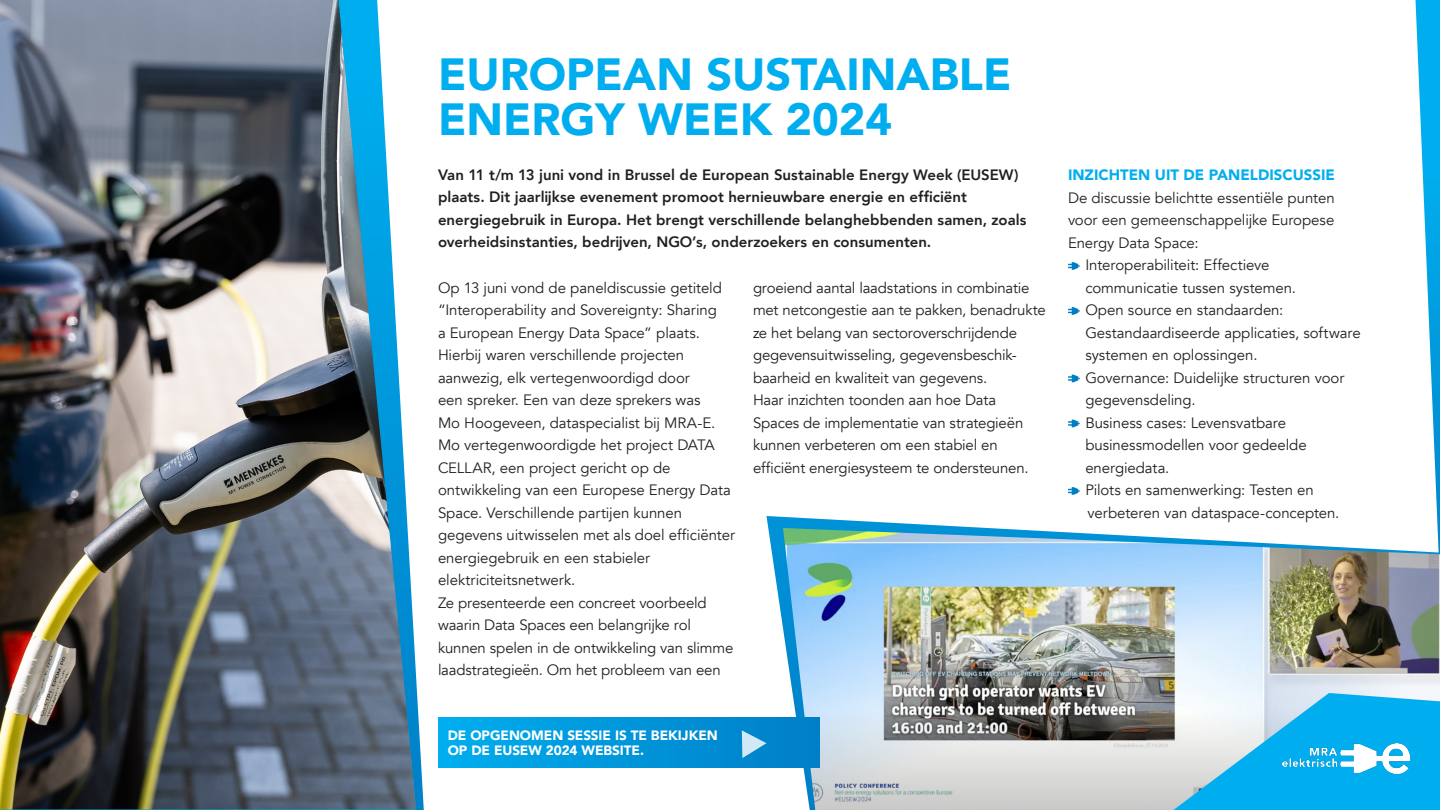
<style>
.page{position:relative;width:1440px;height:810px;background:#fff}
.page>*{position:absolute;margin:0;border:0;box-sizing:border-box;transform-origin:0 0}
.ArtikelKop{font:900 45px/45px "Avenir";color:#00aeef}
.Meerweten_Naam{font:15px/22.5px "Avenir";letter-spacing:-.01em;color:#231f20}
.Inleiding{font:800 15px/22.5px "Avenir";color:#231f20}
.Meerweten_Kopje{font:900 15px "Avenir";color:#00aeef}
.t1{font:900 13.5px/14.2px "Avenir";letter-spacing:-.005em;color:#fff}
</style>
<div class="page">
<svg style="left:766px;top:516px;width:221px;height:252px"></svg>
<svg style="left:1068px;top:262px;width:12px;height:8px"></svg>
<svg style="left:1068px;top:307px;width:12px;height:8px"></svg>
<svg style="left:1068px;top:375px;width:12px;height:7px"></svg>
<svg style="left:1068px;top:420px;width:12px;height:7px"></svg>
<svg style="left:1068px;top:487px;width:12px;height:8px"></svg>
<svg style="left:1416px;top:0;width:24px;height:528px"></svg>
<img style="left:783px;top:528px;width:657px;height:282px">
<div style="left:439px;top:718px;width:381px;height:49px;background:linear-gradient(to right,#00aeee,#007ec5)"></div>
<svg style="left:742px;top:730px;width:24px;height:28px"></svg>
<img style="left:0;top:0;width:416px;height:809px">
<svg style="left:1173px;top:693px;width:267px;height:117px;background:#50c2ed"></svg>
<img style="left:1282px;top:744px;width:128px;height:29px">
<p class="ArtikelKop" style="left:438px;top:51px;width:575px">EUROPEAN SUSTAINABLE<br>ENERGY WEEK 2024</p>
<p class="Inleiding" style="left:438px;top:163px;width:590px">Van 11 t/m 13 juni vond in Brussel de European Sustainable Energy Week (EUSEW) plaats. Dit jaarlijkse evenement promoot hernieuwbare energie en efficiënt energiegebruik in Europa. Het brengt verschillende belanghebbenden samen, zoals overheidsinstanties, bedrijven, NGO’s, onderzoekers en consumenten.</p>
<p class="Meerweten_Naam" style="left:438px;top:276px;width:285px">Op 13 juni vond de paneldiscussie getiteld “Interoperability and Sovereignty: Sharing a European Energy Data Space” plaats.<br>Hierbij waren verschillende projecten aanwezig, elk vertegenwoordigd door<br>een spreker. Een van deze sprekers was Mo Hoogeveen, dataspecialist bij MRA-E.</p>
<p class="Meerweten_Naam" style="left:438px;top:434px;width:298px">Mo vertegenwoordigde het project DATA CELLAR, een project gericht op de ontwikkeling van een Europese Energy Data Space. Verschillende partijen kunnen gegevens uitwisselen met als doel efficiënter energiegebruik en een stabieler elektriciteitsnetwerk.</p>
<p class="Meerweten_Naam" style="left:438px;top:591px;width:297px">Ze presenteerde een concreet voorbeeld waarin Data Spaces een belangrijke rol kunnen spelen in de ontwikkeling van slimme laadstrategieën. Om het probleem van een</p>
<p class="Meerweten_Naam" style="left:753px;top:276px;width:294px">groeiend aantal laadstations in combinatie met netcongestie aan te pakken, benadrukte ze het belang van sectoroverschrijdende gegevensuitwisseling, gegevensbeschik&shy;baarheid en kwaliteit van gegevens.<br>Haar inzichten toonden aan hoe Data Spaces de implementatie van strategieën kunnen verbeteren om een stabiel en efficiënt energiesysteem te ondersteunen.</p>
<p class="t1" style="left:448px;top:728px;width:272px">DE OPGENOMEN SESSIE IS TE BEKIJKEN<br>OP DE EUSEW 2024 WEBSITE.</p>
<p class="Meerweten_Kopje" style="left:1068px;top:162px;width:268px">INZICHTEN UIT DE PANELDISCUSSIE</p>
<p class="Meerweten_Naam" style="left:1068px;top:186px;width:268px;text-align:justify">De discussie belichtte essentiële punten voor een gemeenschappelijke Europese Energy Data Space:</p>
<p class="Meerweten_Naam" style="left:1085px;top:254px;width:212px">Interoperabiliteit: Effectieve communicatie tussen systemen.</p>
<p class="Meerweten_Naam" style="left:1085px;top:299px;width:277px">Open source en standaarden:<br>Gestandaardiseerde applicaties, software systemen en oplossingen.</p>
<p class="Meerweten_Naam" style="left:1085px;top:366px;width:261px">Governance: Duidelijke structuren voor gegevensdeling.</p>
<p class="Meerweten_Naam" style="left:1085px;top:411px;width:223px">Business cases: Levensvatbare businessmodellen voor gedeelde energiedata.</p>
<p class="Meerweten_Naam" style="left:1085px;top:479px;width:256px">Pilots en samenwerking: Testen en verbeteren van dataspace-concepten.</p>
</div>
